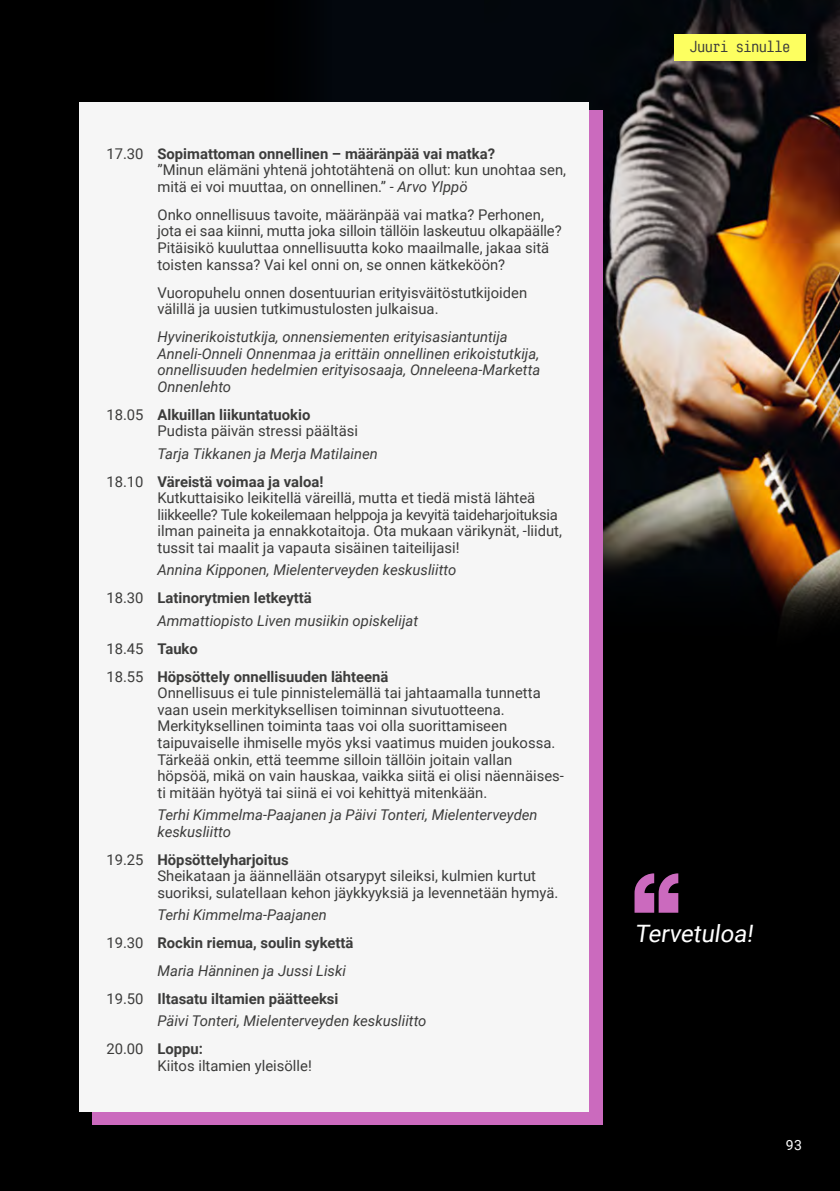
<style>
.page{position:relative;width:840px;height:1191px;background:#fff}
.page>*{position:absolute;margin:0;border:0;box-sizing:border-box;transform-origin:0 0}
.t1{font:24px "Roboto";color:#fff}
.t2{font:500 16.2px "Karben 205 Mono";color:#3c3c3b}
.t3{font:14.8px/16.6px "Roboto";color:#3c3c3b}
.t4{font:italic 14.8px/28px "Roboto";color:#3c3c3b}
.t5{font:700 14.8px "Roboto";color:#3c3c3b}
.t6{font:14px "Roboto";color:#fff}
.s1{font-weight:700}
.s2{font-style:italic}
.s3{font-style:normal}
.s4{font-weight:700;font-style:normal}
.s5{font-weight:400}
</style>
<div class="page">
<div style="left:0;top:0;width:839px;height:1191px;background:#000"></div>
<img style="left:324px;top:0;width:515px;height:661px">
<div style="left:92px;top:110px;width:510px;height:1014px;background:#cb6abe"></div>
<div style="left:79px;top:102px;width:509px;height:1009px;background:#f6f6f6"></div>
<svg style="left:634px;top:873px;width:44px;height:39px"></svg>
<div style="left:673px;top:34px;width:132px;height:27px;background:#fdff60"></div>
<p class="t3" style="left:157px;top:144px;width:410px;text-indent:-51px">17.30 <span class="s1">Sopimattoman onnellinen – määränpää vai matka?<br></span>”Minun elämäni yhtenä johtotähtenä on ollut: kun unohtaa sen, mitä ei voi muuttaa, on onnellinen.” <span class="s2">- Arvo Ylppö</span></p>
<p class="t3" style="left:157px;top:206px;width:405px">Onko onnellisuus tavoite, määränpää vai matka? Perhonen, jota ei saa kiinni, mutta joka silloin tällöin laskeutuu olkapäälle?<br>Pitäisikö kuuluttaa onnellisuutta koko maailmalle, jakaa sitä toisten kanssa? Vai kel onni on, se onnen kätkeköön?</p>
<p class="t3" style="left:157px;top:283px;width:371px">Vuoropuhelu onnen dosentuurian erityisväitöstutkijoiden välillä ja uusien tutkimustulosten julkaisua.</p>
<p class="t4" style="left:157px;top:328px;width:384px;line-height:16.6px">Hyvinerikoistutkija, onnensiementen erityisasiantuntija Anneli-Onneli Onnenmaa ja erittäin onnellinen erikoistutkija, onnellisuuden hedelmien erityisosaaja, Onneleena-Marketta Onnenlehto</p>
<p class="t3" style="left:157px;top:406px;width:202px;text-indent:-51px">18.05 <span class="s1">Alkuillan liikuntatuokio<br></span>Pudista päivän stressi päältäsi</p>
<p class="t4" style="left:106px;top:439px;width:273px;text-indent:51px">Tarja Tikkanen ja Merja Matilainen<br><span class="s3">18.10</span> <span class="s4">Väreistä voimaa ja valoa!</span></p>
<p class="t3" style="left:157px;top:489px;width:406px">Kutkuttaisiko leikitellä väreillä, mutta et tiedä mistä lähteä liikkeelle? Tule kokeilemaan helppoja ja kevyitä taideharjoituksia ilman paineita ja ennakkotaitoja. Ota mukaan värikynät, -liidut, tussit tai maalit ja vapauta sisäinen taiteilijasi!</p>
<p class="t4" style="left:106px;top:555px;width:351px;text-indent:51px">Annina Kipponen, Mielenterveyden keskusliitto<br><span class="s3">18.30</span> <span class="s4">Latinorytmien letkeyttä</span></p>
<p class="t4" style="left:106px;top:606px;width:313px;text-indent:51px">Ammattiopisto Liven musiikin opiskelijat<br><span class="s3">18.45</span> <span class="s4">Tauko<br></span><span class="s3">18.55</span> <span class="s4">Höpsöttely onnellisuuden lähteenä</span></p>
<p class="t3" style="left:157px;top:684px;width:407px">Onnellisuus ei tule pinnistelemällä tai jahtaamalla tunnetta vaan usein merkityksellisen toiminnan sivutuotteena.<br>Merkityksellinen toiminta taas voi olla suorittamiseen taipuvaiselle ihmiselle myös yksi vaatimus muiden joukossa.<br>Tärkeää onkin, että teemme silloin tällöin joitain vallan höpsöä, mikä on vain hauskaa, vaikka siitä ei olisi näennäises&shy;ti mitään hyötyä tai siinä ei voi kehittyä mitenkään.</p>
<p class="t4" style="left:157px;top:806px;width:381px;line-height:16.6px">Terhi Kimmelma-Paajanen ja Päivi Tonteri, Mielenterveyden keskusliitto</p>
<p class="t3" style="left:157px;top:850px;width:402px;text-indent:-51px">19.25 <span class="s1">Höpsöttelyharjoitus<br></span>Sheikataan ja äännellään otsarypyt sileiksi, kulmien kurtut suoriksi, sulatellaan kehon jäykkyyksiä ja levennetään hymyä.</p>
<p class="t4" style="left:157px;top:900px;width:171px">Terhi Kimmelma-Paajanen</p>
<p class="t5" style="left:106px;top:932px;width:248px"><span class="s5">19.30</span> Rockin riemua, soulin sykettä</p>
<p class="t4" style="left:157px;top:956px;width:190px">Maria Hänninen ja Jussi Liski</p>
<p class="t5" style="left:106px;top:988px;width:233px"><span class="s5">19.50</span> Iltasatu iltamien päätteeksi</p>
<p class="t4" style="left:106px;top:1006px;width:321px;text-indent:51px">Päivi Tonteri, Mielenterveyden keskusliitto<br><span class="s3">20.00</span> <span class="s4">Loppu:</span></p>
<p class="t3" style="left:157px;top:1056px;width:156px">Kiitos iltamien yleisölle!</p>
<p class="t2" style="left:689px;top:37px;width:102px">Juuri sinulle</p>
<h1 class="t1" style="left:634px;top:916px;width:124px">Tervetuloa!</h1>
<p class="t6" style="left:785px;top:1135px;width:18px">93</p>
</div>
